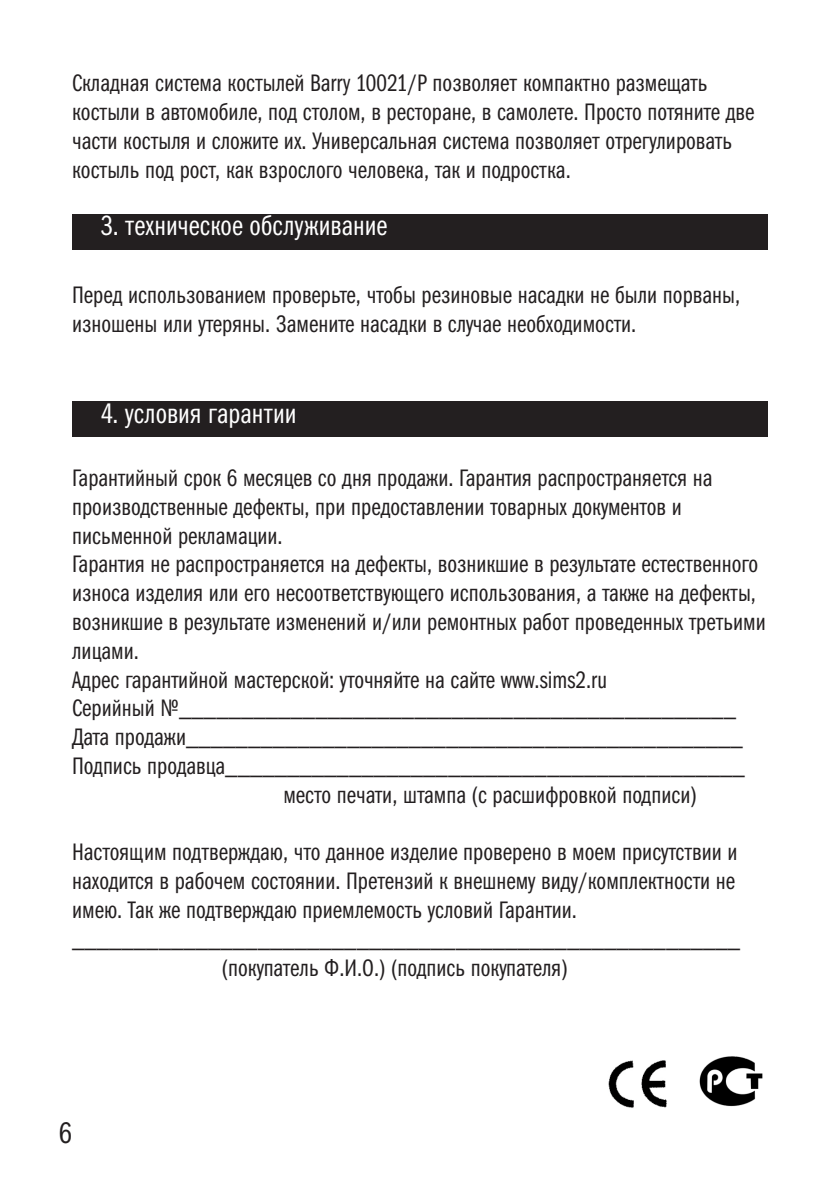
<style>
.page{position:relative;width:840px;height:1191px;background:#fff}
.page>*{position:absolute;margin:0;border:0;box-sizing:border-box;transform-origin:0 0}
.t1{font:30px "Franklin Gothic Book Cmp C";color:#231f20}
.t2{font:28px "Franklin Gothic Book Cmp C";letter-spacing:.005em;color:#fff}
.t3{font:24px/28.8px "Franklin Gothic Book Cmp C";color:#231f20}
</style>
<div class="page">
<img style="left:608px;top:1060px;width:59px;height:48px">
<div style="left:72px;top:401px;width:695px;height:36px;background:#231f20"></div>
<div style="left:72px;top:214px;width:695px;height:35px;background:#231f20"></div>
<img style="left:699px;top:1056px;width:64px;height:51px">
<p class="t3" style="left:72px;top:69px;width:636px">Складная система костылей Barry 10021/P позволяет компактно размещать</p>
<p class="t3" style="left:72px;top:97px;width:683px">костыли в автомобиле, под столом, в ресторане, в самолете. Просто потяните две части костыля и сложите их. Универсальная система позволяет отрегулировать костыль под рост, как взрослого человека, так и подростка.</p>
<p class="t2" style="left:100px;top:210px;width:288px">3. техническое обслуживание</p>
<p class="t3" style="left:72px;top:280px;width:669px">Перед использованием проверьте, чтобы резиновые насадки не были порваны, изношены или утеряны. Замените насадки в случае необходимости.</p>
<p class="t2" style="left:100px;top:398px;width:197px">4. условия гарантии</p>
<p class="t3" style="left:72px;top:463px;width:641px">Гарантийный срок 6 месяцев со дня продажи. Гарантия распространяется на</p>
<p class="t3" style="left:72px;top:492px;width:611px">производственные дефекты, при предоставлении товарных документов и</p>
<p class="t3" style="left:72px;top:521px;width:212px">письменной рекламации.</p>
<p class="t3" style="left:72px;top:549px;width:695px">Гарантия не распространяется на дефекты, возникшие в результате естественного износа изделия или его несоответствующего использования, а также на дефекты, возникшие в результате изменений и/или ремонтных работ проведенных третьими лицами.</p>
<p class="t3" style="left:72px;top:665px;width:536px">Адрес гарантийной мастерской: уточняйте на сайте www.sims2.ru</p>
<p class="t3" style="left:72px;top:693px;width:665px">Серийный №_____________________________________________</p>
<p class="t3" style="left:72px;top:722px;width:672px">Дата продажи_____________________________________________</p>
<p class="t3" style="left:72px;top:751px;width:674px">Подпись продавца__________________________________________</p>
<p class="t3" style="left:283px;top:780px;width:414px">место печати, штампа (с расшифровкой подписи)</p>
<p class="t3" style="left:72px;top:837px;width:666px;text-align:justify">Настоящим подтверждаю, что данное изделие проверено в моем присутствии и находится в рабочем состоянии. Претензий к внешнему виду/комплектности не имею. Так же подтверждаю приемлемость условий Гарантии.</p>
<p class="t3" style="left:72px;top:924px;width:669px">______________________________________________________</p>
<p class="t3" style="left:222px;top:953px;width:347px">(покупатель Ф.И.О.) (подпись покупателя)</p>
<p class="t1" style="left:59px;top:1116px;width:15px">6</p>
</div>
